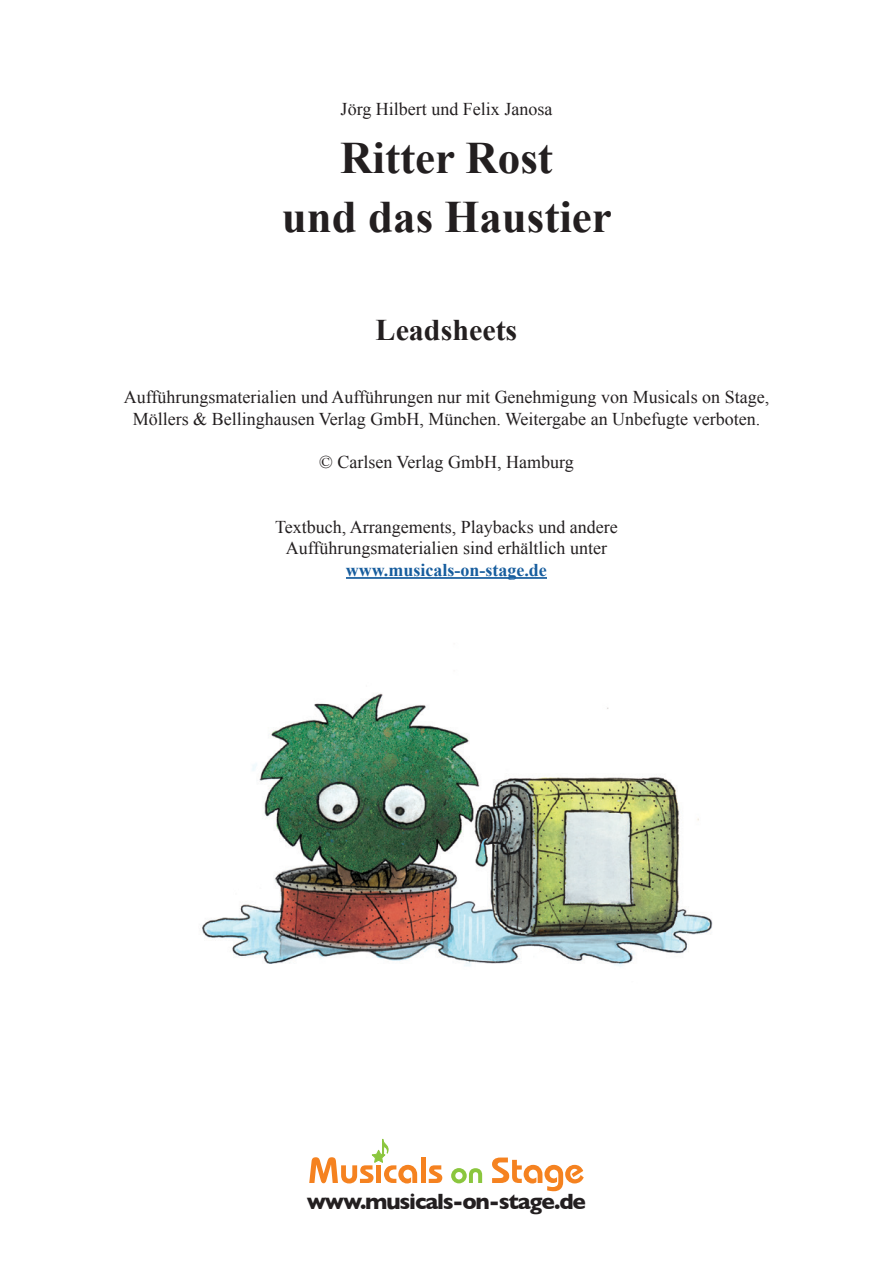
<style>
.page{position:relative;width:893px;height:1263px;background:#fff}
.page>*{position:absolute;margin:0;border:0;box-sizing:border-box;transform-origin:0 0}
.t1{font:700 45px/58.5px "Times New Roman";color:#231f20;text-align:center}
.t2{font:700 30px "Times New Roman";color:#231f20}
.t3{font:700 22.5px "Gill Sans";letter-spacing:-.05em;color:#231f20}
.t4{font:18px/21.6px "Times New Roman";color:#231f20;text-align:center}
.t5{font:700 18px "Times New Roman";color:#175d9e}
</style>
<div class="page">
<hr style="left:346px;top:577px;width:201px;height:2px;background:#175d9e">
<hr style="left:421px;top:1157px;width:4px;height:26px;background:#f58220">
<svg style="left:429px;top:1165px;width:13px;height:18px"></svg>
<svg style="left:451px;top:1168px;width:31px;height:15px"></svg>
<svg style="left:492px;top:1157px;width:92px;height:34px"></svg>
<svg style="left:309px;top:1139px;width:108px;height:44px"></svg>
<img style="left:202px;top:693px;width:511px;height:274px">
<p class="t4" style="left:341px;top:97px;width:213px">Jörg Hilbert und Felix Janosa</p>
<h1 class="t1" style="left:282px;top:128px;width:332px">Ritter Rost<br>und das Haustier</h1>
<h2 class="t2" style="left:376px;top:312px;width:143px">Leadsheets</h2>
<p class="t4" style="left:124px;top:386px;width:647px">Aufführungsmaterialien und Aufführungen nur mit Genehmigung von Musicals on Stage,<br>Möllers &amp; Bellinghausen Verlag GmbH, München. Weitergabe an Unbefugte verboten.</p>
<p class="t4" style="left:319px;top:451px;width:256px">© Carlsen Verlag GmbH, Hamburg</p>
<p class="t4" style="left:275px;top:516px;width:344px">Textbuch, Arrangements, Playbacks und andere<br>Aufführungsmaterialien sind erhältlich unter</p>
<p class="t5" style="left:346px;top:559px;width:202px">www.musicals-on-stage.de</p>
<p class="t3" style="left:307px;top:1183px;width:281px">www.musicals-on-stage.de</p>
</div>
